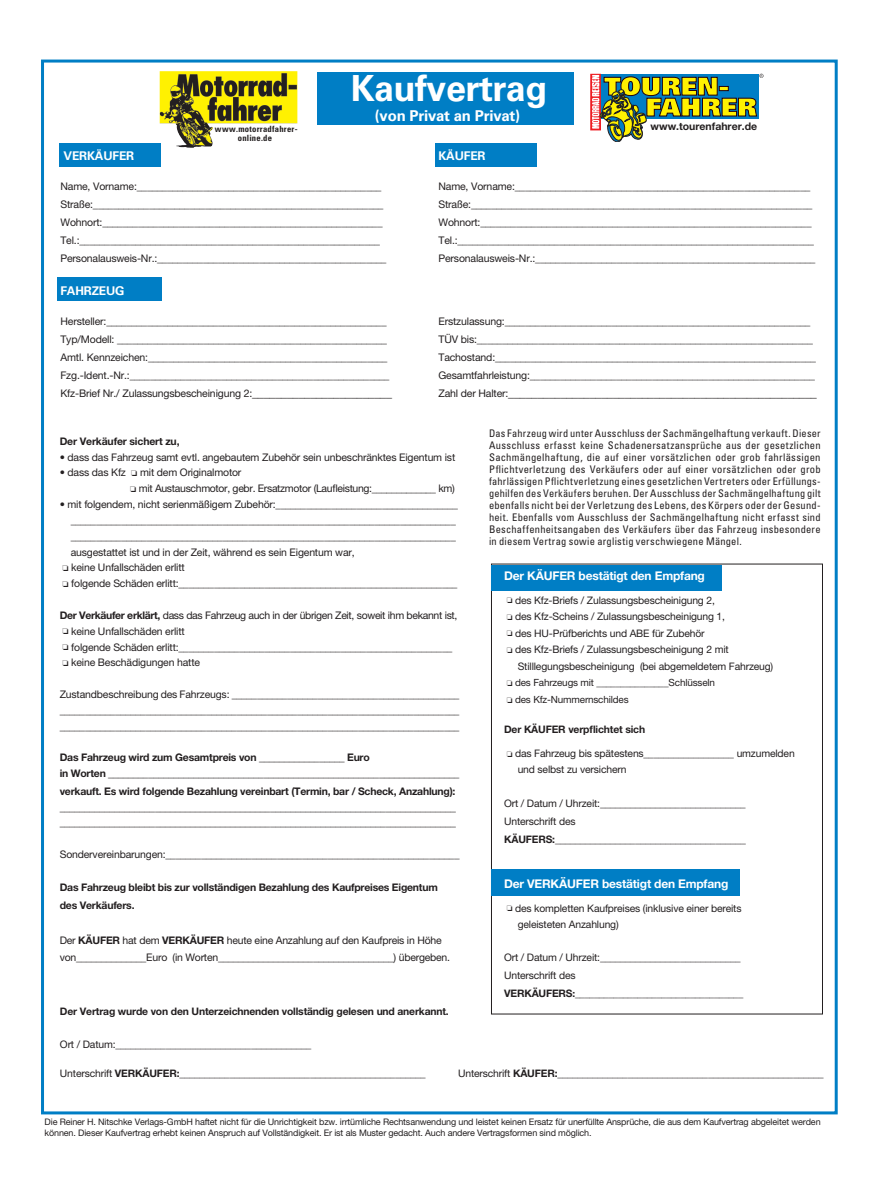
<style>
.page{position:relative;width:893px;height:1191px;background:#fff}
.page>*{position:absolute;margin:0;border:0;box-sizing:border-box;transform-origin:0 0}
.t1{font:700 36px "Univers LT Std";letter-spacing:-.015em;color:#fff}
.t2{font:700 15px "Univers LT Std";letter-spacing:-.015em;color:#fff}
.t3{font:12px "Helvetica Neue";color:#231f20}
.t4{font:700 12px "Helvetica Neue";letter-spacing:-.015em;color:#fff}
.t5{font:700 12px "Univers LT Std";letter-spacing:-.015em;color:#fff}
.t6{font:10.5px/15.9px "Helvetica Neue";letter-spacing:-.015em;color:#231f20}
.t7{font:condensed 10.5px/12px "Univers LT Std";letter-spacing:.02em;color:#231f20;text-align:justify}
.t8{font:700 10.5px/15.9px "Helvetica Neue";letter-spacing:-.02em;color:#231f20}
.t9{font:700 10.5px "Helvetica Neue";color:#231f20}
.t10{font:10.35px/16.5px "Helvetica Neue";letter-spacing:-.015em;color:#231f20}
.t11{font:700 10.35px "Helvetica Neue";letter-spacing:-.015em;color:#231f20}
.t12{font:9.9px "Helvetica Neue";letter-spacing:-.015em;color:#231f20}
.t13{font:700 9.9px "Helvetica Neue";color:#231f20}
.t14{font:9px/10.8px "Helvetica Neue";letter-spacing:-.015em;color:#231f20}
.t15{font:700 condensed 8.55px "Univers LT Std";letter-spacing:.03em;color:#231f20}
.s1{font-size:12px}
.s2{font-size:10.5px}
.s3{font-weight:700}
.s4{font-size:10.35px}
.s5{font-weight:400}
</style>
<div class="page">
<div style="left:41px;top:60px;width:797px;height:1054px;background:#fff;border:3px solid #007ec5"></div>
<div style="left:317px;top:72px;width:257px;height:52px;background:#007ec5"></div>
<div style="left:59px;top:144px;width:102px;height:23px;background:#007ec5"></div>
<div style="left:436px;top:144px;width:101px;height:23px;background:#007ec5"></div>
<div style="left:58px;top:278px;width:104px;height:23px;background:#007ec5"></div>
<div style="left:491px;top:563px;width:332px;height:451px;border:1px solid #231f20"></div>
<div style="left:491px;top:565px;width:231px;height:25px;background:#007ec5"></div>
<div style="left:491px;top:870px;width:248px;height:26px;background:#007ec5"></div>
<img style="left:160px;top:71px;width:53px;height:77px">
<svg style="left:590px;top:74px;width:173px;height:68px"></svg>
<h1 class="t1" style="left:351px;top:68px;width:198px">Kaufvertrag</h1>
<h2 class="t2" style="left:375px;top:107px;width:147px">(von Privat an Privat)</h2>
<p class="t15" style="left:215px;top:124px;width:84px">www.motorradfahrer-</p>
<p class="t9" style="left:651px;top:120px;width:108px">www.tourenfahrer.de</p>
<p class="t15" style="left:238px;top:133px;width:36px">online.de</p>
<p class="t5" style="left:64px;top:149px;width:72px">VERKÄUFER</p>
<p class="t5" style="left:438px;top:149px;width:49px">KÄUFER</p>
<p class="t6" style="left:60px;top:178px;width:322px">Name, Vorname:________________________________________________</p>
<p class="t6" style="left:438px;top:178px;width:373px">Name, Vorname:__________________________________________________________</p>
<p class="t6" style="left:60px;top:196px;width:324px">Straße:_________________________________________________________</p>
<p class="t6" style="left:438px;top:196px;width:375px">Straße:___________________________________________________________________</p>
<p class="t6" style="left:60px;top:214px;width:324px">Wohnort:_______________________________________________________</p>
<p class="t6" style="left:438px;top:214px;width:375px">Wohnort:_________________________________________________________________</p>
<p class="t6" style="left:60px;top:232px;width:321px">Tel.:___________________________________________________________</p>
<p class="t6" style="left:438px;top:232px;width:377px">Tel.:______________________________________________________________________</p>
<p class="t6" style="left:60px;top:250px;width:328px">Personalausweis-Nr.:_____________________________________________</p>
<p class="t6" style="left:438px;top:250px;width:379px">Personalausweis-Nr.:_______________________________________________________</p>
<p class="t5" style="left:60px;top:284px;width:66px">FAHRZEUG</p>
<p class="t6" style="left:60px;top:313px;width:328px">Hersteller:_______________________________________________________</p>
<p class="t6" style="left:438px;top:313px;width:373px">Erstzulassung:____________________________________________________________</p>
<p class="t6" style="left:60px;top:331px;width:328px">Typ/Modell: _____________________________________________________</p>
<p class="t6" style="left:438px;top:331px;width:376px">TÜV bis:__________________________________________________________________</p>
<p class="t6" style="left:60px;top:349px;width:329px">Amtl. Kennzeichen:_______________________________________________</p>
<p class="t6" style="left:438px;top:349px;width:379px">Tachostand:_______________________________________________________________</p>
<p class="t6" style="left:60px;top:367px;width:331px">Fzg.-Ident.-Nr.:___________________________________________________</p>
<p class="t6" style="left:438px;top:367px;width:378px">Gesamtfahrleistung:________________________________________________________</p>
<p class="t6" style="left:60px;top:385px;width:333px">Kfz-Brief Nr./ Zulassungsbescheinigung 2:<span class="s1">________________________</span></p>
<p class="t3" style="left:438px;top:386px;width:380px"><span class="s2">Zahl der Halter:</span>_____________________________________________________</p>
<p class="t8" style="left:60px;top:433px;width:121px">Der Verkäufer sichert zu,</p>
<p class="t6" style="left:60px;top:449px;width:397px">• dass das Fahrzeug samt evtl. angebautem Zubehör sein unbeschränktes Eigentum ist</p>
<p class="t6" style="left:60px;top:464px;width:183px">• dass das Kfz □ mit dem Originalmotor</p>
<p class="t6" style="left:130px;top:480px;width:326px">□ mit Austauschmotor, gebr. Ersatzmotor (Laufleistung:_____________ km)</p>
<p class="t6" style="left:71px;top:496px;width:389px;text-indent:-11px">• mit folgendem, nicht serienmäßigem Zubehör:____________________________________ ____________________________________________________________________________ ____________________________________________________________________________ ausgestattet ist und in der Zeit, während es sein Eigentum war,</p>
<p class="t6" style="left:62px;top:559px;width:124px">□ keine Unfallschäden erlitt</p>
<p class="t6" style="left:62px;top:575px;width:396px">□ folgende Schäden erlitt:_______________________________________________________</p>
<p class="t6" style="left:60px;top:607px;width:399px"><span class="s3">Der Verkäufer erklärt,</span> dass das Fahrzeug auch in der übrigen Zeit, soweit ihm bekannt ist,</p>
<p class="t6" style="left:62px;top:623px;width:124px">□ keine Unfallschäden erlitt</p>
<p class="t6" style="left:62px;top:639px;width:391px">□ folgende Schäden erlitt:______________________________________________________</p>
<p class="t6" style="left:62px;top:654px;width:139px">□ keine Beschädigungen hatte</p>
<p class="t6" style="left:60px;top:686px;width:401px;text-align:justify">Zustandbeschreibung des Fahrzeugs: _____________________________________________ _______________________________________________________________________________ _______________________________________________________________________________</p>
<p class="t8" style="left:60px;top:749px;width:401px">Das Fahrzeug wird zum Gesamtpreis von _________________ Euro<br>in Worten ______________________________________________________________________</p>
<p class="t8" style="left:60px;top:782px;width:398px;text-align:justify">verkauft. Es wird folgende Bezahlung vereinbart (Termin, bar / Scheck, Anzahlung): _______________________________________________________________________________ _______________________________________________________________________________</p>
<p class="t6" style="left:60px;top:846px;width:401px">Sondervereinbarungen:__________________________________________________________</p>
<p class="t8" style="left:60px;top:878px;width:380px;line-height:17.4px">Das Fahrzeug bleibt bis zur vollständigen Bezahlung des Kaufpreises Eigentum des Verkäufers.</p>
<p class="t6" style="left:60px;top:931px;width:392px;line-height:17.4px">Der <span class="s3">KÄUFER</span> hat dem <span class="s3">VERKÄUFER</span> heute eine Anzahlung auf den Kaufpreis in Höhe von______________Euro (in Worten___________________________________) übergeben.</p>
<p class="t7" style="left:489px;top:427px;width:333px">Das Fahrzeug wird unter Ausschluss der Sachmängelhaftung verkauft. Dieser Ausschluss erfasst keine Schadenersatzansprüche aus der gesetzlichen Sachmängelhaftung, die auf einer vorsätzlichen oder grob fahrlässigen Pflichtverletzung des Verkäufers oder auf einer vorsätzlichen oder grob fahrlässigen Pflichtverletzung eines gesetzlichen Vertreters oder Erfüllungs&shy;gehilfen des Verkäufers beruhen. Der Ausschluss der Sachmängelhaftung gilt ebenfalls nicht bei der Verletzung des Lebens, des Körpers oder der Gesund&shy;heit. Ebenfalls vom Ausschluss der Sachmängelhaftung nicht erfasst sind Beschaffenheitsangaben des Verkäufers über das Fahrzeug insbesondere in diesem Vertrag sowie arglistig verschwiegene Mängel.</p>
<p class="t4" style="left:504px;top:568px;width:202px">Der KÄUFER bestätigt den Empfang</p>
<p class="t10" style="left:507px;top:592px;width:210px">□ des Kfz-Briefs / Zulassungsbescheinigung 2,</p>
<p class="t10" style="left:507px;top:608px;width:220px">□ des Kfz-Scheins / Zulassungsbescheinigung 1,</p>
<p class="t10" style="left:507px;top:625px;width:199px">□ des HU-Prüfberichts und ABE für Zubehör</p>
<p class="t10" style="left:518px;top:641px;width:257px;text-indent:-11px">□ des Kfz-Briefs / Zulassungsbescheinigung 2 mit<br>Stilllegungsbescheinigung (bei abgemeldetem Fahrzeug)</p>
<p class="t12" style="left:507px;top:677px;width:210px">□ des Fahrzeugs mit _______________Schlüsseln</p>
<p class="t12" style="left:507px;top:693px;width:124px">□ des Kfz-Nummernschildes</p>
<p class="t11" style="left:504px;top:723px;width:143px">Der KÄUFER verpflichtet sich</p>
<p class="t10" style="left:518px;top:745px;width:279px;text-indent:-11px">□ das Fahrzeug bis spätestens__________________ umzumelden und selbst zu versichern</p>
<p class="t10" style="left:504px;top:793px;width:243px;line-height:18px">Ort / Datum / Uhrzeit:_____________________________<br>Unterschrift des<br><span class="s3">KÄUFERS:_</span>_____________________________________</p>
<p class="t4" style="left:504px;top:876px;width:226px">Der VERKÄUFER bestätigt den Empfang</p>
<p class="t10" style="left:518px;top:899px;width:225px;text-indent:-11px">□ des kompletten Kaufpreises (inklusive einer bereits geleisteten Anzahlung)</p>
<p class="t10" style="left:504px;top:948px;width:238px;line-height:18px">Ort / Datum / Uhrzeit:____________________________<br>Unterschrift des</p>
<p class="t13" style="left:504px;top:987px;width:241px"><span class="s4">VERKÄUFERS</span>:___________________________________</p>
<p class="t11" style="left:60px;top:1005px;width:390px">Der Vertrag wurde von den Unterzeichnenden vollständig gelesen und anerkannt.</p>
<p class="t10" style="left:60px;top:1036px;width:253px">Ort / Datum:_______________________________________</p>
<p class="t11" style="left:60px;top:1066px;width:367px"><span class="s5">Unterschrift</span> VERKÄUFER:_________________________________________________</p>
<p class="t11" style="left:458px;top:1066px;width:367px"><span class="s5">Unterschrift</span> KÄUFER:_____________________________________________________</p>
<p class="t14" style="left:45px;top:1116px;width:777px">Die Reiner H. Nitschke Verlags-GmbH haftet nicht für die Unrichtigkeit bzw. irrtümliche Rechtsanwendung und leistet keinen Ersatz für unerfüllte Ansprüche, die aus dem Kaufvertrag abgeleitet werden können. Dieser Kaufvertrag erhebt keinen Anspruch auf Vollständigkeit. Er ist als Muster gedacht. Auch andere Vertragsformen sind möglich.</p>
</div>
